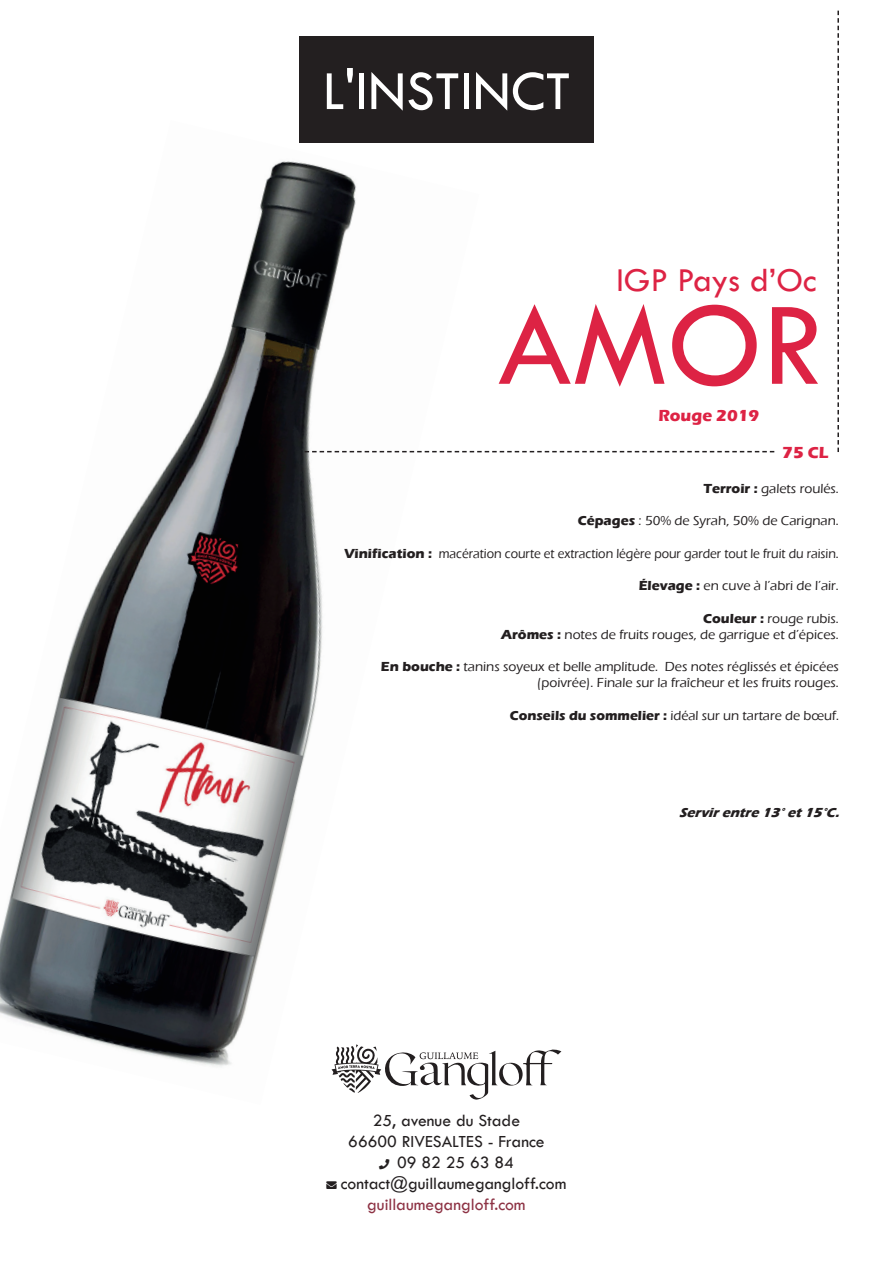
<style>
.page{position:relative;width:893px;height:1263px;background:#fff}
.page>*{position:absolute;margin:0;border:0;box-sizing:border-box;transform-origin:0 0}
.t1{font:123.15px "Tw Cen";color:#dd2344}
.t2{font:57.3px "Tw Cen";color:#fff}
.t3{font:34.65px "Tw Cen";color:#dd2344}
.t4{font:17.55px/21.1px "Tw Cen";color:#231f20;text-align:center}
.t5{font:700 16.5px "Eras ITC";color:#dd2344}
.t6{font:500 13.5px/16.2px "Eras ITC";color:#231f20;text-align:right}
.t7{font:500 13.5px "Eras ITC";color:#231f20;scale:.93 1}
.t8{font:italic 700 13.5px "Eras ITC";color:#231f20}
.s1{font-weight:700}
.s2{color:#8d3244}
</style>
<div class="page">
<div style="left:299px;top:36px;width:295px;height:106px;background:#231f20"></div>
<svg style="left:479px;top:1049px;width:82px;height:50px"></svg>
<img style="left:0;top:142px;width:479px;height:958px">
<svg style="left:837px;top:11px;width:2px;height:441px"></svg>
<svg style="left:305px;top:451px;width:469px;height:1px"></svg>
<h2 class="t2" style="left:322px;top:56px;width:250px">L'INSTINCT</h2>
<h3 class="t3" style="left:616px;top:259px;width:202px">IGP Pays d’Oc</h3>
<h1 class="t1" style="left:498px;top:271px;width:327px">AMOR</h1>
<p class="t5" style="left:658px;top:406px;width:102px">Rouge 2019</p>
<p class="t5" style="left:782px;top:443px;width:48px">75 CL</p>
<p class="t6" style="left:703px;top:480px;width:137px"><span class="s1">Terroir :</span> galets roulés.</p>
<p class="t6" style="left:578px;top:513px;width:263px"><span class="s1">Cépages</span> : 50% de Syrah, 50% de Carignan.</p>
<p class="t7" style="left:344px;top:546px;width:533px"><span class="s1">Vinification :</span> macération courte et extraction légère pour garder tout le fruit du raisin.</p>
<p class="t6" style="left:639px;top:578px;width:202px"><span class="s1">Élevage :</span> en cuve à l’abri de l’air.</p>
<p class="t6" style="left:501px;top:610px;width:339px"><span class="s1">Couleur :</span> rouge rubis.<br><span class="s1">Arômes :</span> notes de fruits rouges, de garrigue et d’épices.</p>
<p class="t6" style="left:381px;top:659px;width:460px"><span class="s1">En bouche :</span> tanins soyeux et belle amplitude. Des notes réglissés et épicées (poivrée). Finale sur la fraîcheur et les fruits rouges.</p>
<p class="t6" style="left:510px;top:707px;width:331px"><span class="s1">Conseils du sommelier :</span> idéal sur un tartare de bœuf.</p>
<p class="t8" style="left:679px;top:805px;width:166px">Servirentre13°et15°C.</p>
<p class="t4" style="left:373px;top:1110px;width:149px">25, avenue du Stade</p>
<p class="t4" style="left:348px;top:1131px;width:198px">66600 RIVESALTES - France</p>
<p class="t4" style="left:397px;top:1152px;width:118px">09 82 25 63 84</p>
<p class="t4" style="left:326px;top:1173px;width:242px">→ contact@guillaumegangloff.com <span class="s2">guillaumegangloff.com</span></p>
</div>
